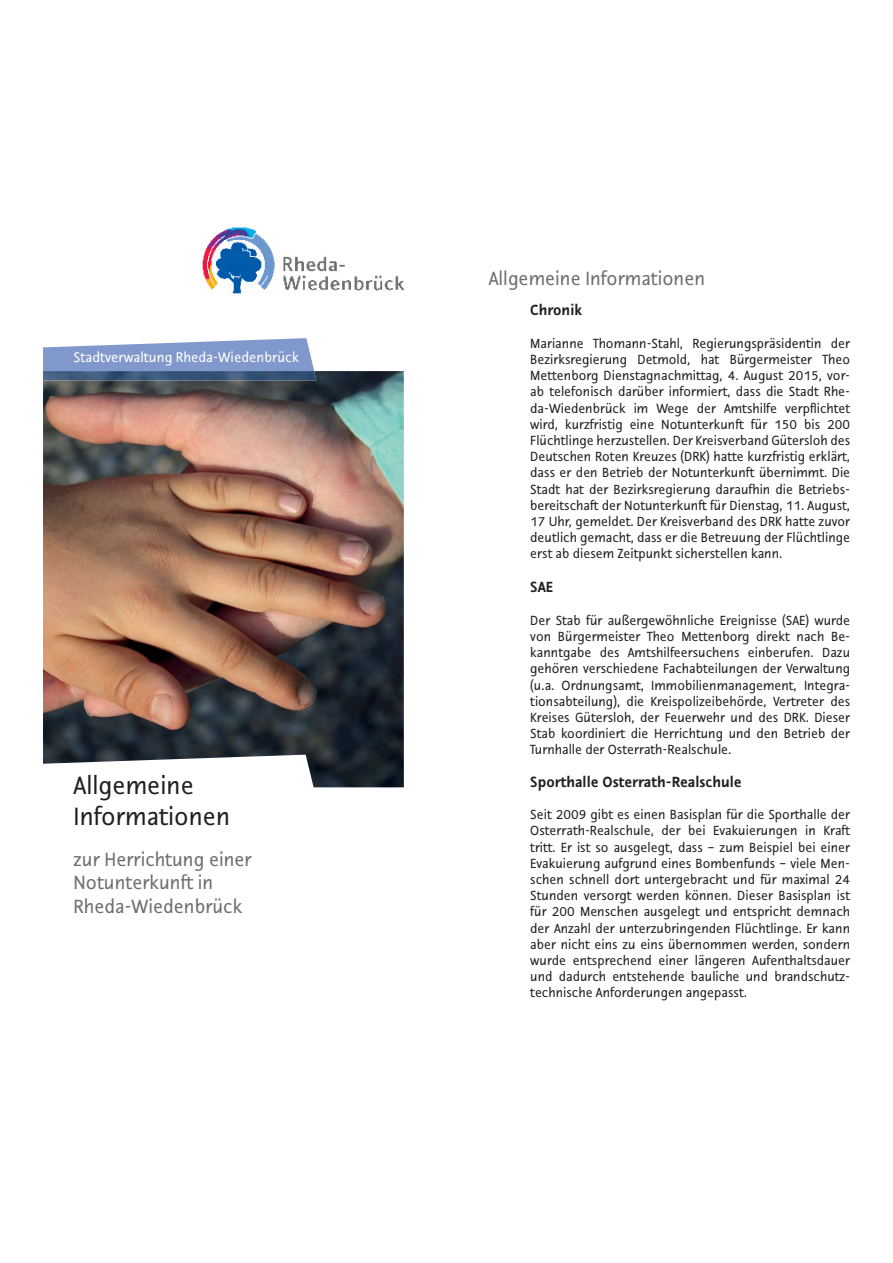
<style>
.page{position:relative;width:893px;height:1263px;background:#fff}
.page>*{position:absolute;margin:0;border:0;box-sizing:border-box;transform-origin:0 0}
.t1{font:25.5px/30.6px "Nautilus Monoline LT Pro";color:#231f20}
.t2{font:19.5px/23.4px "Nautilus Monoline LT Pro";color:#6d6e70}
.t3{font:700 15px "Nautilus Monoline LT Pro";color:#231f20}
.t4{font:14.25px "Nautilus Monoline LT Pro";color:#fff}
.t5{font:13.5px/16.2px "Nautilus Monoline LT Pro";color:#231f20;text-align:justify}
</style>
<div class="page">
<img style="left:43px;top:371px;width:361px;height:416px">
<svg style="left:43px;top:338px;width:271px;height:33px;background:#94a7d4"></svg>
<img style="left:43px;top:371px;width:273px;height:9px">
<svg style="left:43px;top:755px;width:273px;height:33px"></svg>
<img style="left:202px;top:227px;width:203px;height:67px">
<p class="t4" style="left:74px;top:352px;width:227px">Stadtverwaltung Rheda-Wiedenbrück</p>
<h1 class="t1" style="left:74px;top:773px;width:158px">Allgemeine<br>Informationen</h1>
<h2 class="t2" style="left:74px;top:849px;width:180px">zur Herrichtung einer<br>Notunterkunft in<br>Rheda-Wiedenbrück</h2>
<h2 class="t2" style="left:489px;top:268px;width:218px">Allgemeine Informationen</h2>
<p class="t3" style="left:530px;top:305px;width:53px">Chronik</p>
<p class="t5" style="left:530px;top:336px;width:321px">Marianne Thomann-Stahl, Regierungspräsidentin der Bezirksregierung Detmold, hat Bürgermeister Theo Mettenborg Dienstagnachmittag, 4. August 2015, vor&shy;ab telefonisch darüber informiert, dass die Stadt Rhe&shy;da-Wiedenbrück im Wege der Amtshilfe verpflichtet wird, kurzfristig eine Notunterkunft für 150 bis 200<br>Flüchtlinge herzustellen. Der Kreisverband Gütersloh des Deutschen Roten Kreuzes (DRK) hatte kurzfristig erklärt, dass er den Betrieb der Notunterkunft übernimmt. Die Stadt hat der Bezirksregierung daraufhin die Betriebs&shy;bereitschaft der Notunterkunft für Dienstag, 11. August, 17 Uhr, gemeldet. Der Kreisverband des DRK hatte zuvor deutlich gemacht, dass er die Betreuung der Flüchtlinge erst ab diesem Zeitpunkt sicherstellen kann.</p>
<p class="t3" style="left:530px;top:582px;width:24px">SAE</p>
<p class="t5" style="left:530px;top:613px;width:321px">Der Stab für außergewöhnliche Ereignisse (SAE) wurde von Bürgermeister Theo Mettenborg direkt nach Be&shy;kanntgabe des Amtshilfeersuchens einberufen. Dazu gehören verschiedene Fachabteilungen der Verwaltung (u.a. Ordnungsamt, Immobilienmanagement, Integra&shy;tionsabteilung), die Kreispolizeibehörde, Vertreter des Kreises Gütersloh, der Feuerwehr und des DRK. Dieser Stab koordiniert die Herrichtung und den Betrieb der Turnhalle der Osterrath-Realschule.</p>
<p class="t3" style="left:530px;top:776px;width:213px">Sporthalle Osterrath-Realschule</p>
<p class="t5" style="left:530px;top:808px;width:321px">Seit 2009 gibt es einen Basisplan für die Sporthalle der Osterrath-Realschule, der bei Evakuierungen in Kraft tritt. Er ist so ausgelegt, dass – zum Beispiel bei einer Evakuierung aufgrund eines Bombenfunds – viele Men&shy;schen schnell dort untergebracht und für maximal 24<br>Stunden versorgt werden können. Dieser Basisplan ist für 200 Menschen ausgelegt und entspricht demnach der Anzahl der unterzubringenden Flüchtlinge. Er kann aber nicht eins zu eins übernommen werden, sondern wurde entsprechend einer längeren Aufenthaltsdauer und dadurch entstehende bauliche und brandschutz&shy;technische Anforderungen angepasst.</p>
</div>
